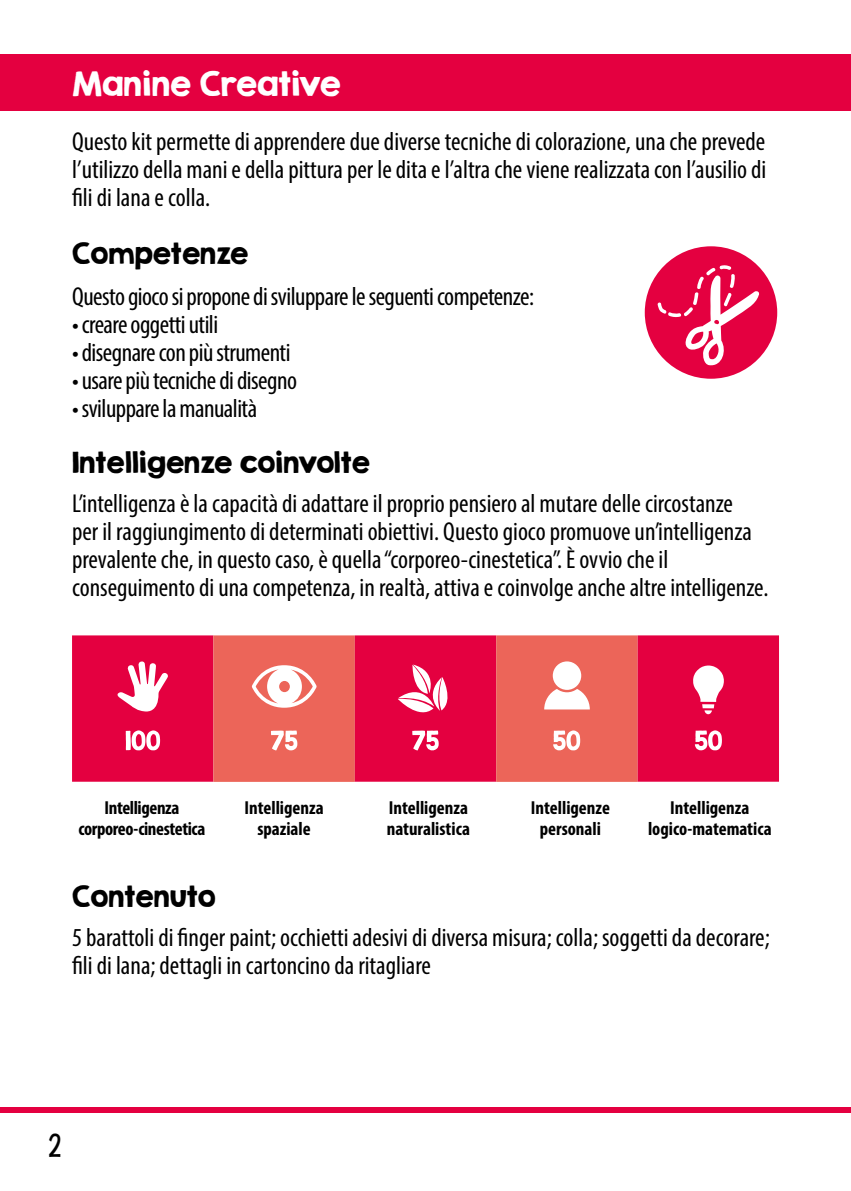
<style>
.page{position:relative;width:851px;height:1191px;background:#fff}
.page>*{position:absolute;margin:0;border:0;box-sizing:border-box;transform-origin:0 0}
.t1{font:30px "KG Second Chances Solid";color:#fff}
.t2{font:condensed 26px/28px "Myriad Pro";color:#000}
.t3{font:condensed 26px "Myriad Pro";letter-spacing:-.02em;color:#000}
.t4{font:26px "KG Second Chances Solid";color:#000}
.t5{font:24px "KG She Persisted";color:#000}
.t6{font:700 condensed 18.8px/20.2px "Myriad Pro";color:#000;text-align:center}
.t7{font:700 condensed 18.8px/20.2px "Myriad Pro";letter-spacing:-.02em;color:#000;text-align:center}
</style>
<div class="page">
<div style="left:0;top:54px;width:850px;height:57px;background:#e40040"></div>
<div style="left:0;top:1107px;width:850px;height:5px;background:#e40040"></div>
<div style="left:644px;top:246px;width:133px;height:133px;background:#e40040;border-radius:50%"></div>
<svg style="left:657px;top:265px;width:102px;height:102px"></svg>
<div style="left:72px;top:635px;width:141px;height:146px;background:#e40040"></div>
<div style="left:213px;top:635px;width:142px;height:147px;background:#ec6559"></div>
<div style="left:355px;top:635px;width:141px;height:146px;background:#e40040"></div>
<div style="left:496px;top:635px;width:141px;height:147px;background:#ec6559"></div>
<div style="left:637px;top:635px;width:141px;height:146px;background:#e40040"></div>
<div style="left:552px;top:661px;width:29px;height:29px;background:#fff;border-radius:50%"></div>
<svg style="left:544px;top:689px;width:45px;height:20px"></svg>
<svg style="left:252px;top:665px;width:64px;height:42px"></svg>
<svg style="left:398px;top:664px;width:50px;height:49px"></svg>
<svg style="left:117px;top:661px;width:51px;height:51px"></svg>
<svg style="left:693px;top:665px;width:30px;height:37px"></svg>
<svg style="left:704px;top:710px;width:7px;height:4px"></svg>
<svg style="left:702px;top:704px;width:12px;height:4px"></svg>
<svg style="left:126px;top:730px;width:34px;height:20px"></svg>
<svg style="left:271px;top:730px;width:26px;height:20px"></svg>
<svg style="left:412px;top:730px;width:26px;height:20px"></svg>
<svg style="left:553px;top:730px;width:27px;height:20px"></svg>
<svg style="left:694px;top:730px;width:27px;height:20px"></svg>
<p class="t1" style="left:72px;top:64px;width:270px">Manine Creative</p>
<p class="t2" style="left:72px;top:127px;width:695px;text-align:justify">Questo kit permette di apprendere due diverse tecniche di colorazione, una che prevede l’utilizzo della mani e della pittura per le dita e l’altra che viene realizzata con l’ausilio di fili di lana e colla.</p>
<p class="t4" style="left:72px;top:236px;width:178px">Competenze</p>
<p class="t3" style="left:72px;top:280px;width:463px">Questo gioco si propone di sviluppare le seguenti competenze:</p>
<p class="t3" style="left:72px;top:308px;width:148px">• creare oggetti utili</p>
<p class="t3" style="left:72px;top:336px;width:220px">• disegnare con più strumenti</p>
<p class="t3" style="left:72px;top:364px;width:226px">• usare più tecniche di disegno</p>
<p class="t3" style="left:72px;top:392px;width:187px">• sviluppare la manualità</p>
<p class="t4" style="left:72px;top:446px;width:299px">Intelligenze coinvolte</p>
<p class="t2" style="left:72px;top:489px;width:698px">L’intelligenza è la capacità di adattare il proprio pensiero al mutare delle circostanze<br>per il raggiungimento di determinati obiettivi. Questo gioco promuove un’intelligenza prevalente che, in questo caso, è quella “corporeo-cinestetica”. È ovvio che il conseguimento di una competenza, in realtà, attiva e coinvolge anche altre intelligenze.</p>
<p class="t7" style="left:78px;top:797px;width:129px">Intelligenza corporeo-cinestetica</p>
<p class="t6" style="left:387px;top:797px;width:85px;text-align:left">Intelligenza naturalistica</p>
<p class="t6" style="left:531px;top:797px;width:80px">Intelligenze personali</p>
<p class="t6" style="left:244px;top:797px;width:81px">Intelligenza spaziale</p>
<p class="t6" style="left:648px;top:797px;width:125px">Intelligenza logico-matematica</p>
<p class="t4" style="left:72px;top:879px;width:145px">Contenuto</p>
<p class="t2" style="left:72px;top:922px;width:699px">5 barattoli di finger paint; occhietti adesivi di diversa misura; colla; soggetti da decorare; fili di lana; dettagli in cartoncino da ritagliare</p>
<p class="t5" style="left:49px;top:1127px;width:14px">2</p>
</div>
